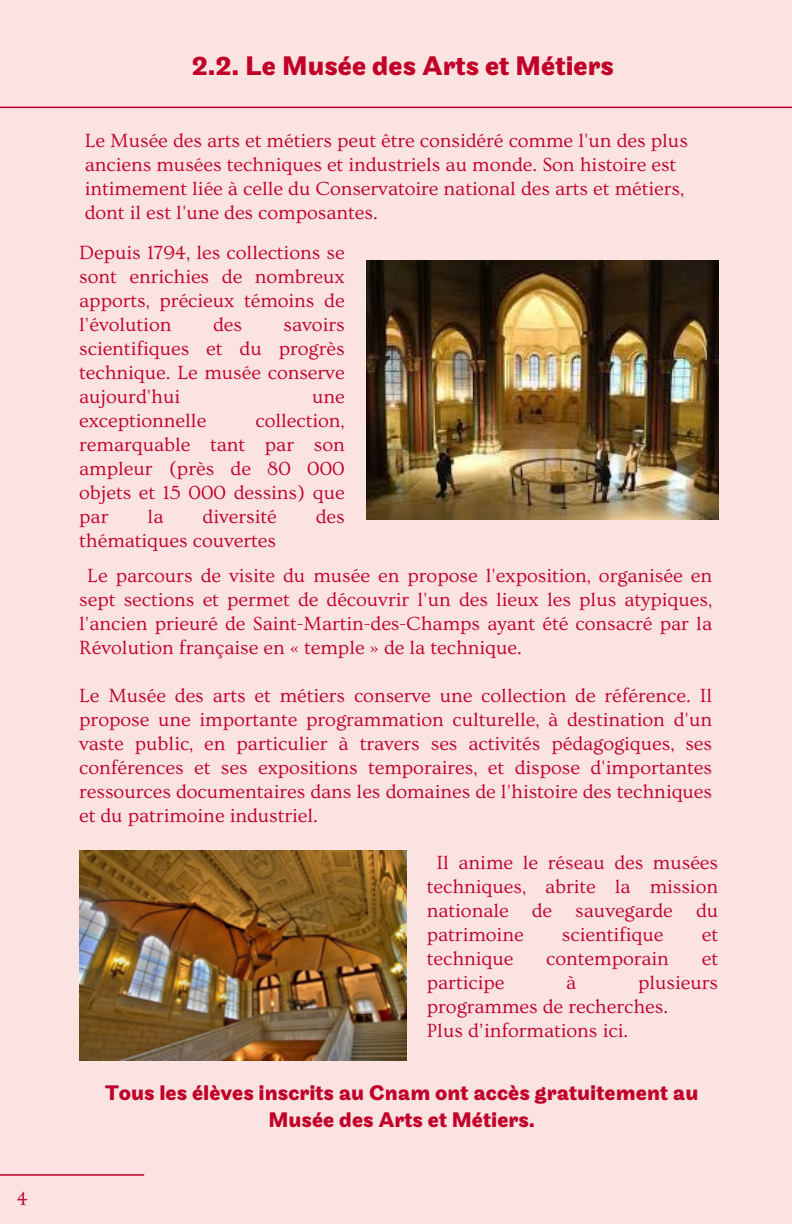
<style>
.page{position:relative;width:792px;height:1224px;background:#fae3e0}
.page>*{position:absolute;margin:0;border:0;box-sizing:border-box;transform-origin:0 0}
.t1{font:700 28px "Maple";color:#c1002a}
.t2{font:700 22px/26.4px "Maple";color:#c1002a;text-align:center}
.t3{font:20px/24px "Ovo";color:#c1002a;text-align:justify}
</style>
<div class="page">
<hr style="left:0;top:107px;width:792px;height:1px;background:#c1002a">
<img style="left:366px;top:260px;width:353px;height:260px">
<img style="left:79px;top:850px;width:327px;height:210px">
<hr style="left:0;top:1174px;width:144px;height:2px;background:#c1002a">
<p class="t3" style="left:17px;top:1187px;width:13px">4</p>
<p class="t1" style="left:192px;top:50px;width:423px">2.2. Le Musée des Arts et Métiers</p>
<p class="t3" style="left:85px;top:129px;width:605px;text-align:left">Le Musée des arts et métiers peut être considéré comme l'un des plus anciens musées techniques et industriels au monde. Son histoire est intimement liée à celle du Conservatoire national des arts et métiers, dont il est l'une des composantes.</p>
<p class="t3" style="left:79px;top:241px;width:267px">Depuis 1794, les collections se sont enrichies de nombreux apports, précieux témoins de l'évolution</p>
<p class="t3" style="left:213px;top:313px;width:30px">des</p>
<p class="t3" style="left:79px;top:313px;width:267px;text-indent:204px">savoirs scientifiques et du progrès technique. Le musée conserve aujourd'hui</p>
<p class="t3" style="left:312px;top:385px;width:34px">une</p>
<p class="t3" style="left:79px;top:409px;width:267px;text-indent:176px">collection, remarquable tant par son ampleur (près de 80 000 objets et 15 000 dessins) que par</p>
<p class="t3" style="left:79px;top:409px;width:129px">exceptionnelle</p>
<p class="t3" style="left:148px;top:505px;width:17px">la</p>
<p class="t3" style="left:203px;top:505px;width:76px">diversité</p>
<p class="t3" style="left:316px;top:505px;width:30px">des</p>
<p class="t3" style="left:79px;top:529px;width:198px">thématiques couvertes</p>
<p class="t3" style="left:79px;top:564px;width:634px;text-indent:8px">Le parcours de visite du musée en propose l'exposition, organisée en sept sections et permet de découvrir l'un des lieux les plus atypiques, l'ancien prieuré de Saint-Martin-des-Champs ayant été consacré par la Révolution française en « temple » de la technique.</p>
<p class="t3" style="left:79px;top:684px;width:634px">Le Musée des arts et métiers conserve une collection de référence. Il propose une importante programmation culturelle, à destination d'un vaste public, en particulier à travers ses activités pédagogiques, ses conférences et ses expositions temporaires, et dispose d'importantes ressources documentaires dans les domaines de l'histoire des techniques et du patrimoine industriel.</p>
<p class="t3" style="left:427px;top:851px;width:293px;text-indent:10px">Il anime le réseau des musées techniques, abrite la mission nationale de sauvegarde du patrimoine</p>
<p class="t3" style="left:562px;top:923px;width:103px">scientifique</p>
<p class="t3" style="left:702px;top:923px;width:18px">et</p>
<p class="t3" style="left:427px;top:947px;width:88px">technique</p>
<p class="t3" style="left:546px;top:947px;width:124px">contemporain</p>
<p class="t3" style="left:702px;top:947px;width:18px">et</p>
<p class="t3" style="left:427px;top:971px;width:79px">participe</p>
<p class="t3" style="left:566px;top:971px;width:12px">à</p>
<p class="t3" style="left:427px;top:971px;width:293px;text-indent:211px">plusieurs programmes de recherches.</p>
<p class="t3" style="left:427px;top:1019px;width:203px">Plus d’informations ici.</p>
<p class="t2" style="left:105px;top:1080px;width:595px">Tous les élèves inscrits au Cnam ont accès gratuitement au<br>Musée des Arts et Métiers.</p>
</div>
